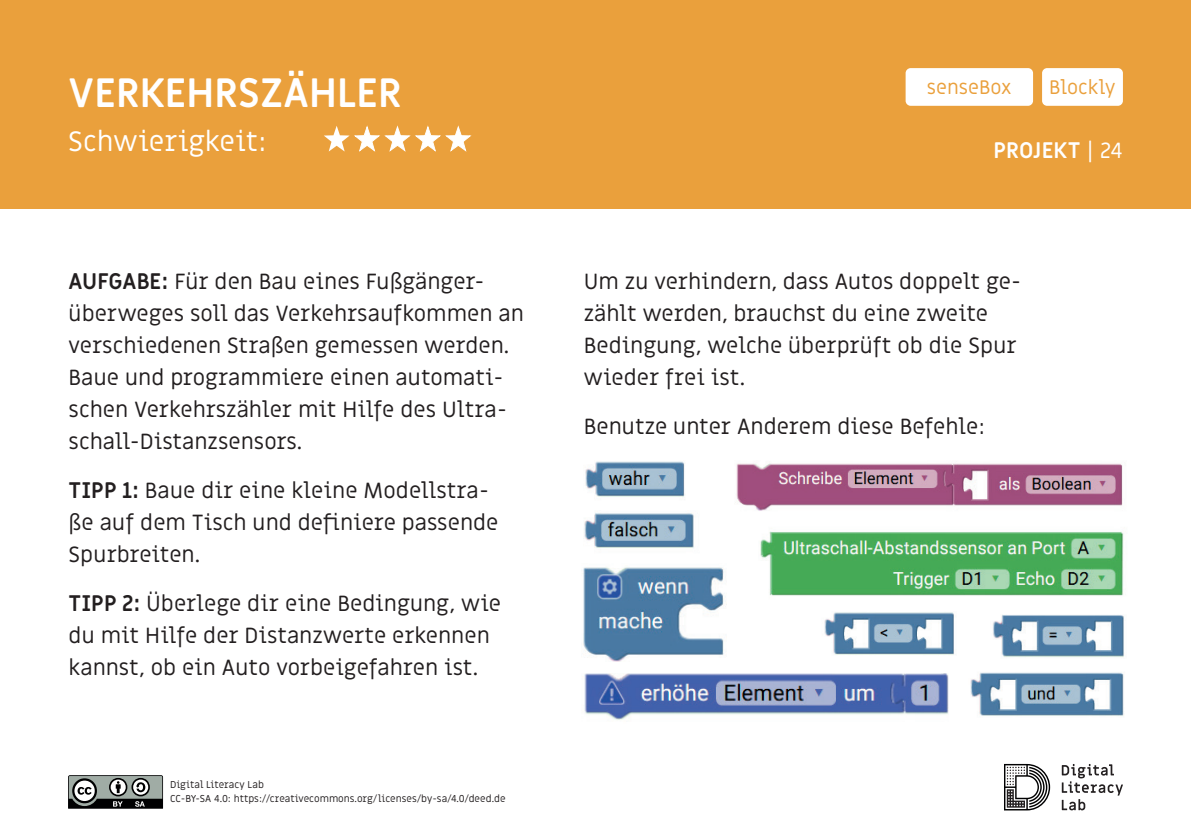
<style>
.page{position:relative;width:1191px;height:840px;background:#fff}
.page>*{position:absolute;margin:0;border:0;box-sizing:border-box;transform-origin:0 0}
.t1{font:700 40px "Miriam Libre";color:#fff}
.t2{font:28px "Miriam Libre";color:#fff}
.t3{font:22px/32px "Miriam Libre";color:#231f20}
.t4{font:700 22px "Miriam Libre";color:#fff}
.t5{font:19.6px "Miriam Libre";color:#eaa03c}
.t6{font:10px/14px "Miriam Libre";color:#231f20}
.s1{font-weight:700}
.s2{font-weight:400}
</style>
<div class="page">
<div style="left:0;top:0;width:1191px;height:209px;background:#eaa03c"></div>
<div style="left:905px;top:68px;width:128px;height:38px;background:#fff"></div>
<svg style="left:1042px;top:68px;width:81px;height:38px;background:#fefdfb"></svg>
<svg style="left:1004px;top:763px;width:46px;height:47px"></svg>
<svg style="left:1061px;top:764px;width:62px;height:45px"></svg>
<svg style="left:68px;top:775px;width:95px;height:33px;background:#707572"></svg>
<svg style="left:324px;top:126px;width:148px;height:26px"></svg>
<img style="left:993px;top:614px;width:131px;height:43px">
<img style="left:585px;top:461px;width:100px;height:36px">
<img style="left:584px;top:513px;width:110px;height:35px">
<img style="left:824px;top:612px;width:130px;height:43px">
<img style="left:736px;top:463px;width:387px;height:48px">
<img style="left:583px;top:567px;width:143px;height:93px">
<img style="left:584px;top:673px;width:365px;height:47px">
<img style="left:760px;top:531px;width:364px;height:65px">
<img style="left:970px;top:672px;width:154px;height:44px">
<h1 class="t1" style="left:68px;top:68px;width:335px">VERKEHRSZÄHLER</h1>
<p class="t2" style="left:68px;top:125px;width:200px">Schwierigkeit:</p>
<p class="t3" style="left:69px;top:266px;width:457px"><span class="s1">AUFGABE:</span> Für den Bau eines Fußgänger&shy;überweges soll das Verkehrsaufkommen an verschiedenen Straßen gemessen werden.<br>Baue und programmiere einen automati&shy;schen Verkehrszähler mit Hilfe des Ultra&shy;schall-Distanzsensors.</p>
<p class="t3" style="left:69px;top:475px;width:431px"><span class="s1">TIPP 1:</span> Baue dir eine kleine Modellstra&shy;ße auf dem Tisch und definiere passende<br>Spurbreiten.</p>
<p class="t3" style="left:69px;top:588px;width:434px"><span class="s1">TIPP 2:</span> Überlege dir eine Bedingung, wie du mit Hilfe der Distanzwerte erkennen kannst, ob ein Auto vorbeigefahren ist.</p>
<p class="t6" style="left:170px;top:777px;width:337px">Digital Literacy Lab<br>CC-BY-SA 4.0: https://creativecommons.org/licenses/by-sa/4.0/deed.de</p>
<p class="t5" style="left:926px;top:75px;width:86px">senseBox</p>
<p class="t5" style="left:1049px;top:75px;width:68px">Blockly</p>
<p class="t4" style="left:993px;top:137px;width:131px">PROJEKT <span class="s2">| 24</span></p>
<p class="t3" style="left:584px;top:266px;width:439px">Um zu verhindern, dass Autos doppelt ge&shy;zählt werden, brauchst du eine zweite Bedingung, welche überprüft ob die Spur wieder frei ist.</p>
<p class="t3" style="left:584px;top:411px;width:403px">Benutze unter Anderem diese Befehle:</p>
</div>
